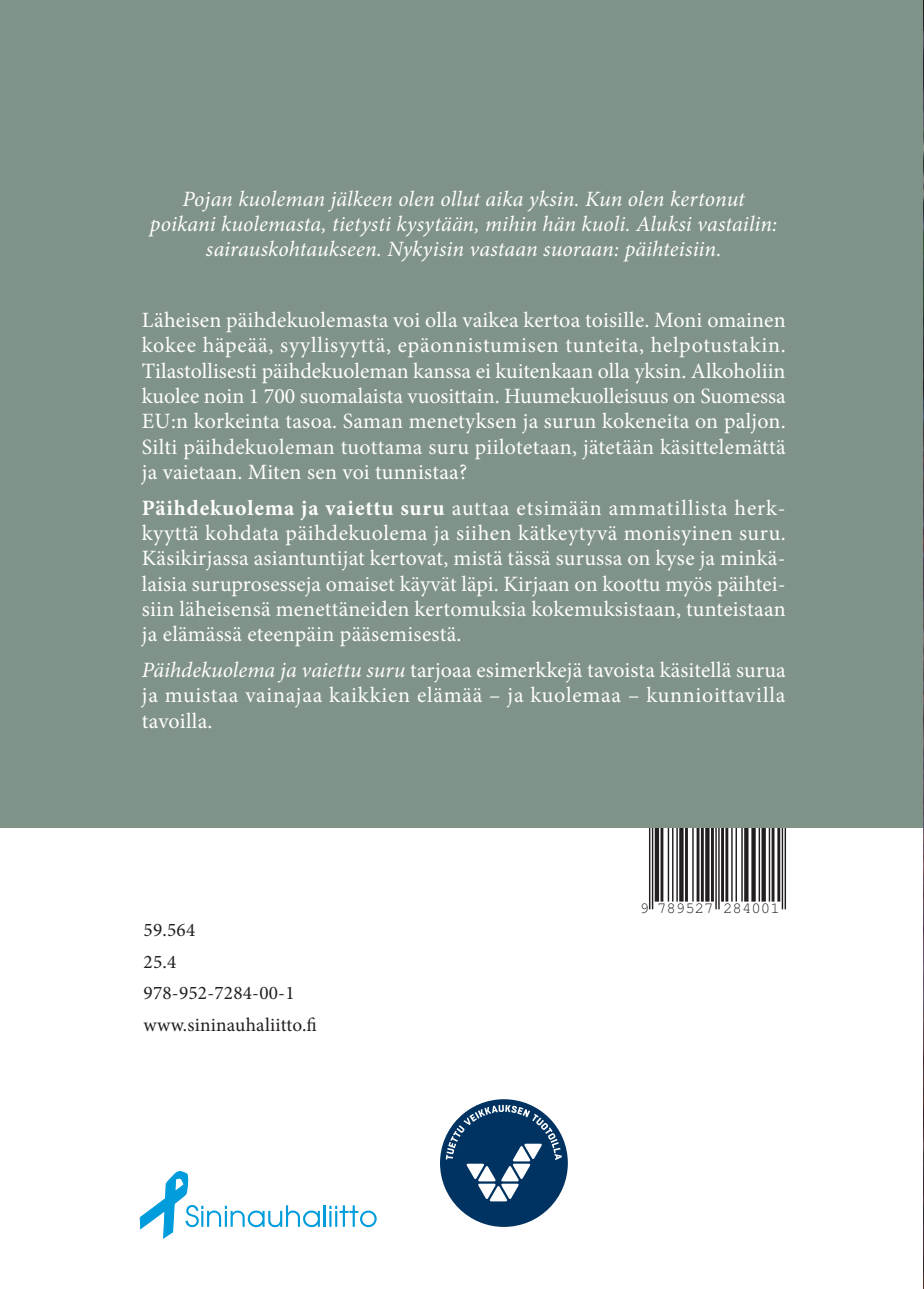
<style>
.page{position:relative;width:924px;height:1289px;background:#fff}
.page>*{position:absolute;margin:0;border:0;box-sizing:border-box;transform-origin:0 0}
.t1{font:21.88px/25.4px "Minion Pro";letter-spacing:.015em;color:#fff;text-align:justify}
.t2{font:italic 21.88px/25.4px "Minion Pro";color:#fff;text-align:center}
.t3{font:19.25px/31.5px "Minion Pro";letter-spacing:.01em;color:#231f20}
.t4{font:15.75px "OCRB";color:#231f20}
.s1{font-weight:700}
.s2{font-style:italic}
</style>
<div class="page">
<svg style="left:140px;top:1171px;width:180px;height:68px"></svg>
<hr style="left:323px;top:1205px;width:2px;height:22px;background:#009cdb">
<svg style="left:329px;top:1205px;width:47px;height:22px"></svg>
<hr style="left:648px;top:825px;width:2px;height:84px;background:#231f20">
<hr style="left:651px;top:825px;width:2px;height:84px;background:#231f20">
<svg style="left:654px;top:828px;width:4px;height:74px"></svg>
<hr style="left:660px;top:825px;width:3px;height:77px;background:#231f20">
<hr style="left:667px;top:825px;width:1px;height:77px;background:#231f20">
<hr style="left:671px;top:825px;width:2px;height:77px;background:#231f20">
<hr style="left:676px;top:825px;width:1px;height:77px;background:#231f20">
<svg style="left:679px;top:828px;width:4px;height:74px"></svg>
<hr style="left:684px;top:825px;width:3px;height:77px;background:#231f20">
<hr style="left:692px;top:825px;width:1px;height:77px;background:#231f20">
<hr style="left:696px;top:825px;width:3px;height:77px;background:#231f20">
<hr style="left:700px;top:825px;width:3px;height:77px;background:#231f20">
<svg style="left:705px;top:828px;width:4px;height:74px"></svg>
<hr style="left:710px;top:825px;width:3px;height:77px;background:#231f20">
<hr style="left:715px;top:825px;width:1px;height:84px;background:#231f20">
<hr style="left:717px;top:825px;width:2px;height:84px;background:#231f20">
<hr style="left:720px;top:825px;width:3px;height:77px;background:#231f20">
<hr style="left:725px;top:825px;width:3px;height:77px;background:#231f20">
<hr style="left:730px;top:825px;width:2px;height:77px;background:#231f20">
<hr style="left:735px;top:825px;width:1px;height:77px;background:#231f20">
<hr style="left:741px;top:825px;width:1px;height:77px;background:#231f20">
<svg style="left:744px;top:828px;width:4px;height:74px"></svg>
<svg style="left:751px;top:828px;width:4px;height:74px"></svg>
<hr style="left:758px;top:825px;width:1px;height:77px;background:#231f20">
<svg style="left:761px;top:828px;width:4px;height:74px"></svg>
<hr style="left:768px;top:825px;width:1px;height:77px;background:#231f20">
<hr style="left:771px;top:825px;width:3px;height:77px;background:#231f20">
<hr style="left:777px;top:825px;width:2px;height:77px;background:#231f20">
<hr style="left:781px;top:825px;width:1px;height:84px;background:#231f20">
<hr style="left:784px;top:825px;width:1px;height:84px;background:#231f20">
<div style="left:0;top:0;width:923px;height:828px;background:#809388"></div>
<img style="left:923px;top:1px;width:1px;height:1287px">
<svg style="left:440px;top:1099px;width:127px;height:128px"></svg>
<p class="t2" style="left:150px;top:186px;width:628px">Pojan kuoleman jälkeen olen ollut aika yksin. Kun olen kertonut poikani kuolemasta, tietysti kysytään, mihin hän kuoli. Aluksi vastailin: sairauskohtaukseen. Nykyisin vastaan suoraan: päihteisiin.</p>
<p class="t1" style="left:142px;top:307px;width:645px">Läheisen päihdekuolemasta voi olla vaikea kertoa toisille. Moni omainen kokee häpeää, syyllisyyttä, epäonnistumisen tunteita, helpotustakin.<br>Tilastollisesti päihdekuoleman kanssa ei kuitenkaan olla yksin. Alkoholiin kuolee noin 1 700 suomalaista vuosittain. Huumekuolleisuus on Suomessa EU:n korkeinta tasoa. Saman menetyksen ja surun kokeneita on paljon.<br>Silti päihdekuoleman tuottama suru piilotetaan, jätetään käsittelemättä ja vaietaan. Miten sen voi tunnistaa?</p>
<p class="t1" style="left:142px;top:495px;width:645px"><span class="s1">Päihdekuolema ja vaiettu suru</span> auttaa etsimään ammatillista herk&shy;kyyttä kohdata päihdekuolema ja siihen kätkeytyvä monisyinen suru.<br>Käsikirjassa asiantuntijat kertovat, mistä tässä surussa on kyse ja minkä&shy;laisia suruprosesseja omaiset käyvät läpi. Kirjaan on koottu myös päihtei&shy;siin läheisensä menettäneiden kertomuksia kokemuksistaan, tunteistaan ja elämässä eteenpäin pääsemisestä.</p>
<p class="t1" style="left:142px;top:657px;width:645px"><span class="s2">Päihdekuolema ja vaiettu suru</span> tarjoaa esimerkkejä tavoista käsitellä surua ja muistaa vainajaa kaikkien elämää – ja kuolemaa – kunnioittavilla tavoilla.</p>
<p class="t3" style="left:143px;top:914px;width:175px">59.564<br>25.4<br>978-952-7284-00-1 www.sininauhaliitto.fi</p>
<p class="t4" style="left:639px;top:898px;width:141px">9 789527 284001</p>
</div>
